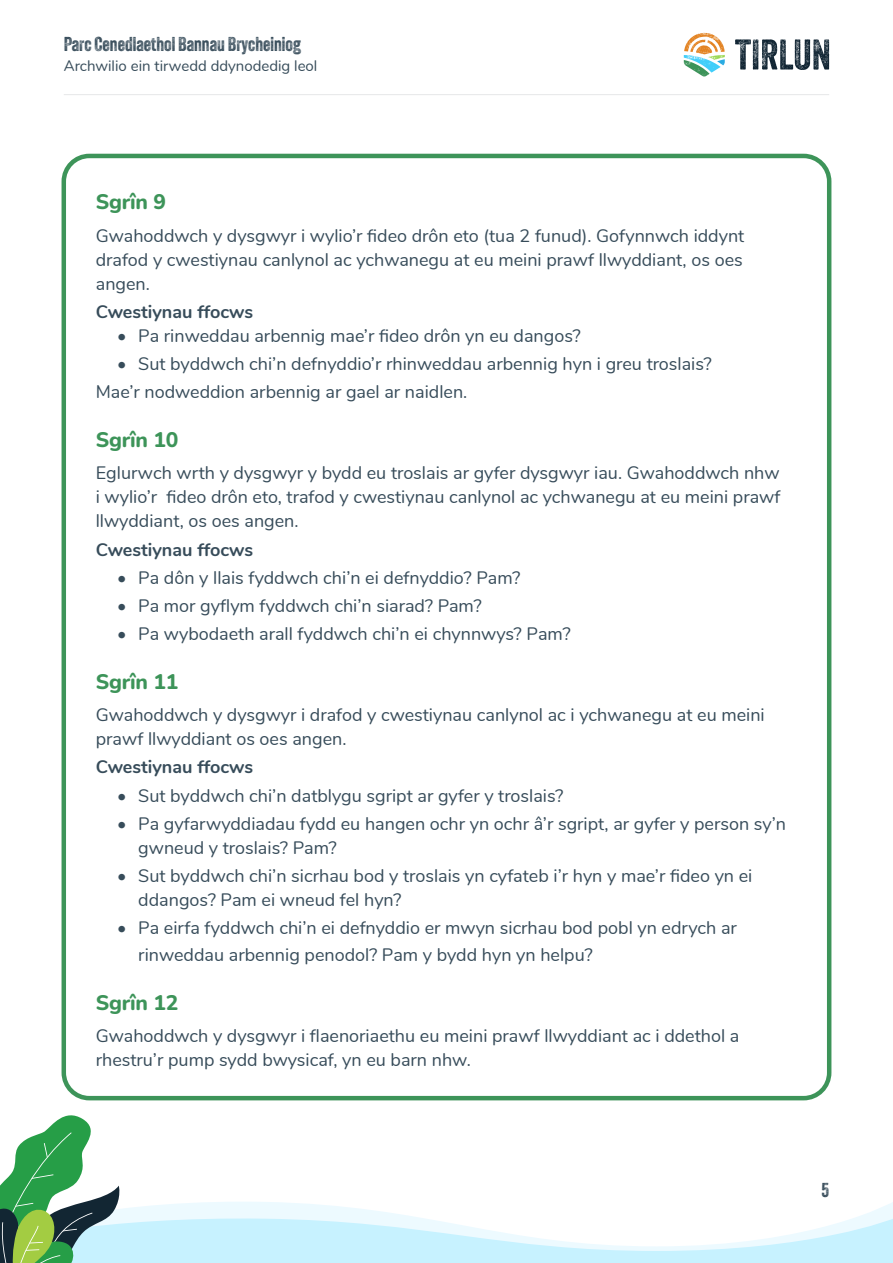
<style>
.page{position:relative;width:893px;height:1263px;background:#fff}
.page>*{position:absolute;margin:0;border:0;box-sizing:border-box;transform-origin:0 0}
.Page_section_heading{font:800 21px "Nunito";letter-spacing:-.01em;color:#3d9459}
.t1{font:19.5px "Veneer Two";color:#374c5a}
.Body_text{font:18px/24px "Nunito";color:#374c5a}
.Body_text-2{font:700 18px "Nunito";color:#374c5a}
.t2{font:15px "Nunito";color:#374c5a}
</style>
<div class="page">
<svg style="left:735px;top:39px;width:94px;height:31px"></svg>
<svg style="left:684px;top:33px;width:41px;height:44px"></svg>
<hr style="left:64px;top:94px;width:765px;height:1px;background:#e6e7e9">
<svg style="left:0;top:1115px;width:893px;height:148px"></svg>
<div style="left:62px;top:154px;width:769px;height:946px;border:4px solid #3d9459;border-radius:26px"></div>
<p class="t1" style="left:64px;top:32px;width:239px">Parc Cenedlaethol Bannau Brycheiniog</p>
<p class="t2" style="left:64px;top:54px;width:255px">Archwilio ein tirwedd ddynodedig leol</p>
<p class="Page_section_heading" style="left:96px;top:187px;width:72px">Sgrîn 9</p>
<p class="Body_text" style="left:96px;top:222px;width:650px;text-align:justify">Gwahoddwch y dysgwyr i wylio’r fideo drôn eto (tua 2 funud). Gofynnwch iddynt drafod y cwestiynau canlynol ac ychwanegu at eu meini prawf llwyddiant, os oes angen.</p>
<p class="Body_text-2" style="left:96px;top:298px;width:159px">Cwestiynau ffocws</p>
<p class="Body_text" style="left:117px;top:323px;width:465px">• Pa rinweddau arbennig mae’r fideo drôn yn eu dangos?</p>
<p class="Body_text" style="left:117px;top:351px;width:596px">• Sut byddwch chi’n defnyddio’r rhinweddau arbennig hyn i greu troslais?</p>
<p class="Body_text" style="left:96px;top:379px;width:373px">Mae’r nodweddion arbennig ar gael ar naidlen.</p>
<p class="Page_section_heading" style="left:96px;top:424px;width:84px">Sgrîn 10</p>
<p class="Body_text" style="left:96px;top:460px;width:686px;text-align:justify">Eglurwch wrth y dysgwyr y bydd eu troslais ar gyfer dysgwyr iau. Gwahoddwch nhw i wylio’r fideo drôn eto, trafod y cwestiynau canlynol ac ychwanegu at eu meini prawf llwyddiant, os oes angen.</p>
<p class="Body_text-2" style="left:96px;top:536px;width:159px">Cwestiynau ffocws</p>
<p class="Body_text" style="left:117px;top:564px;width:405px">• Pa dôn y llais fyddwch chi’n ei defnyddio? Pam?</p>
<p class="Body_text" style="left:117px;top:593px;width:366px">• Pa mor gyflym fyddwch chi’n siarad? Pam?</p>
<p class="Body_text" style="left:117px;top:621px;width:455px">• Pa wybodaeth arall fyddwch chi’n ei chynnwys? Pam?</p>
<p class="Page_section_heading" style="left:96px;top:666px;width:84px">Sgrîn 11</p>
<p class="Body_text" style="left:96px;top:702px;width:670px">Gwahoddwch y dysgwyr i drafod y cwestiynau canlynol ac i ychwanegu at eu meini prawf llwyddiant os oes angen.</p>
<p class="Body_text-2" style="left:96px;top:754px;width:159px">Cwestiynau ffocws</p>
<p class="Body_text" style="left:117px;top:782px;width:448px">• Sut byddwch chi’n datblygu sgript ar gyfer y troslais?</p>
<p class="Body_text" style="left:138px;top:810px;width:649px;text-indent:-21px">• Pa gyfarwyddiadau fydd eu hangen ochr yn ochr â’r sgript, ar gyfer y person sy’n gwneud y troslais? Pam?</p>
<p class="Body_text" style="left:138px;top:863px;width:616px;text-indent:-21px">• Sut byddwch chi’n sicrhau bod y troslais yn cyfateb i’r hyn y mae’r fideo yn ei ddangos? Pam ei wneud fel hyn?</p>
<p class="Body_text" style="left:138px;top:913px;width:600px;line-height:27px;text-indent:-21px">• Pa eirfa fyddwch chi’n ei defnyddio er mwyn sicrhau bod pobl yn edrych ar rinweddau arbennig penodol? Pam y bydd hyn yn helpu?</p>
<p class="Page_section_heading" style="left:96px;top:987px;width:84px">Sgrîn 12</p>
<p class="Body_text" style="left:96px;top:1023px;width:645px">Gwahoddwch y dysgwyr i flaenoriaethu eu meini prawf llwyddiant ac i ddethol a rhestru’r pump sydd bwysicaf, yn eu barn nhw.</p>
<p class="t1" style="left:821px;top:1178px;width:9px">5</p>
</div>
